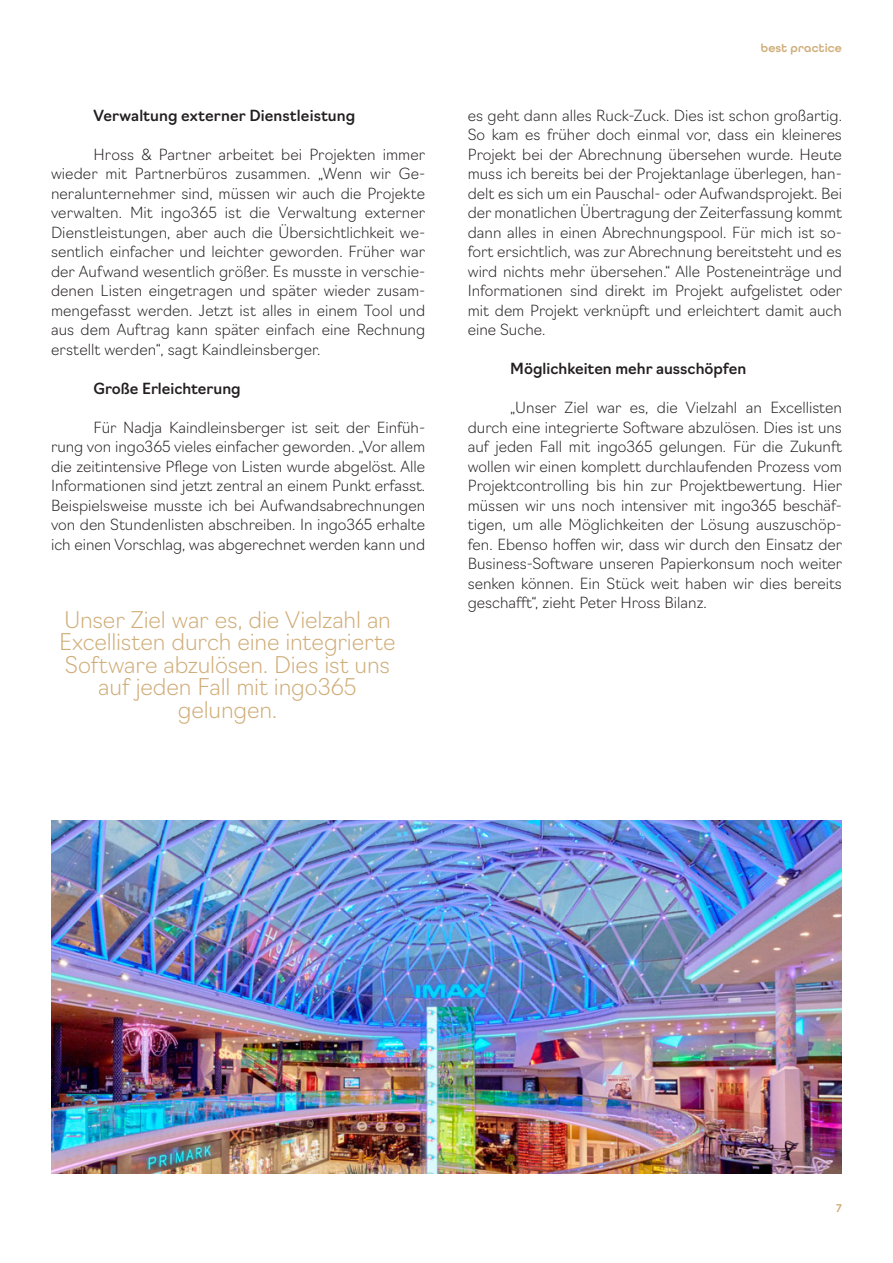
<style>
.page{position:relative;width:893px;height:1263px;background:#fff}
.page>*{position:absolute;margin:0;border:0;box-sizing:border-box;transform-origin:0 0}
.t1{font:200 22.5px/22.5px "Navigo";letter-spacing:-.005em;color:#cfad78;text-align:center}
.t2{font:200 15px/19.5px "Navigo";color:#231f20;text-align:justify}
.t3{font:500 15px "Navigo";color:#231f20}
.t4{font:600 12px "All Round Gothic";letter-spacing:.015em;color:#cfad78}
</style>
<div class="page">
<img style="left:51px;top:821px;width:791px;height:353px">
<p class="t3" style="left:94px;top:103px;width:263px">Verwaltung externer Dienstleistung</p>
<p class="t2" style="left:51px;top:143px;width:376px;text-indent:43px">Hross &amp; Partner arbeitet bei Projekten immer wieder mit Partnerbüros zusammen. „Wenn wir Ge&shy;neralunternehmer sind, müssen wir auch die Projekte verwalten. Mit ingo365 ist die Verwaltung externer Dienstleistungen, aber auch die Übersichtlichkeit we&shy;sentlich einfacher und leichter geworden. Früher war der Aufwand wesentlich größer. Es musste in verschie&shy;denen Listen eingetragen und später wieder zusam&shy;mengefasst werden. Jetzt ist alles in einem Tool und aus dem Auftrag kann später einfach eine Rechnung erstellt werden“, sagt Kaindleinsberger.</p>
<p class="t3" style="left:94px;top:376px;width:149px">Große Erleichterung</p>
<p class="t2" style="left:51px;top:416px;width:376px;text-indent:43px">Für Nadja Kaindleinsberger ist seit der Einfüh&shy;rung von ingo365 vieles einfacher geworden. „Vor allem die zeitintensive Pflege von Listen wurde abgelöst. Alle Informationen sind jetzt zentral an einem Punkt erfasst.<br>Beispielsweise musste ich bei Aufwandsabrechnungen von den Stundenlisten abschreiben. In ingo365 erhalte ich einen Vorschlag, was abgerechnet werden kann und</p>
<p class="t1" style="left:59px;top:606px;width:338px">Unser Ziel war es, die Vielzahl an<br>Excellisten durch eine integrierte<br>Software abzulösen. Dies ist uns auf jeden Fall mit ingo365</p>
<p class="t1" style="left:178px;top:696px;width:101px">gelungen.</p>
<p class="t4" style="left:761px;top:40px;width:82px">best practice</p>
<p class="t2" style="left:468px;top:104px;width:376px">es geht dann alles Ruck-Zuck. Dies ist schon großartig.<br>So kam es früher doch einmal vor, dass ein kleineres Projekt bei der Abrechnung übersehen wurde. Heute muss ich bereits bei der Projektanlage überlegen, han&shy;delt es sich um ein Pauschal- oder Aufwandsprojekt. Bei der monatlichen Übertragung der Zeiterfassung kommt dann alles in einen Abrechnungspool. Für mich ist so&shy;fort ersichtlich, was zur Abrechnung bereitsteht und es wird nichts mehr übersehen.“ Alle Posteneinträge und Informationen sind direkt im Projekt aufgelistet oder mit dem Projekt verknüpft und erleichtert damit auch eine Suche.</p>
<p class="t3" style="left:510px;top:357px;width:238px">Möglichkeiten mehr ausschöpfen</p>
<p class="t2" style="left:468px;top:397px;width:376px;text-indent:43px">„Unser Ziel war es, die Vielzahl an Excellisten durch eine integrierte Software abzulösen. Dies ist uns auf jeden Fall mit ingo365 gelungen. Für die Zukunft wollen wir einen komplett durchlaufenden Prozess vom Projektcontrolling bis hin zur Projektbewertung. Hier müssen wir uns noch intensiver mit ingo365 beschäf&shy;tigen, um alle Möglichkeiten der Lösung auszuschöp&shy;fen. Ebenso hoffen wir, dass wir durch den Einsatz der Business-Software unseren Papierkonsum noch weiter senken können. Ein Stück weit haben wir dies bereits geschafft“, zieht Peter Hross Bilanz.</p>
<p class="t4" style="left:836px;top:1201px;width:7px">7</p>
</div>
